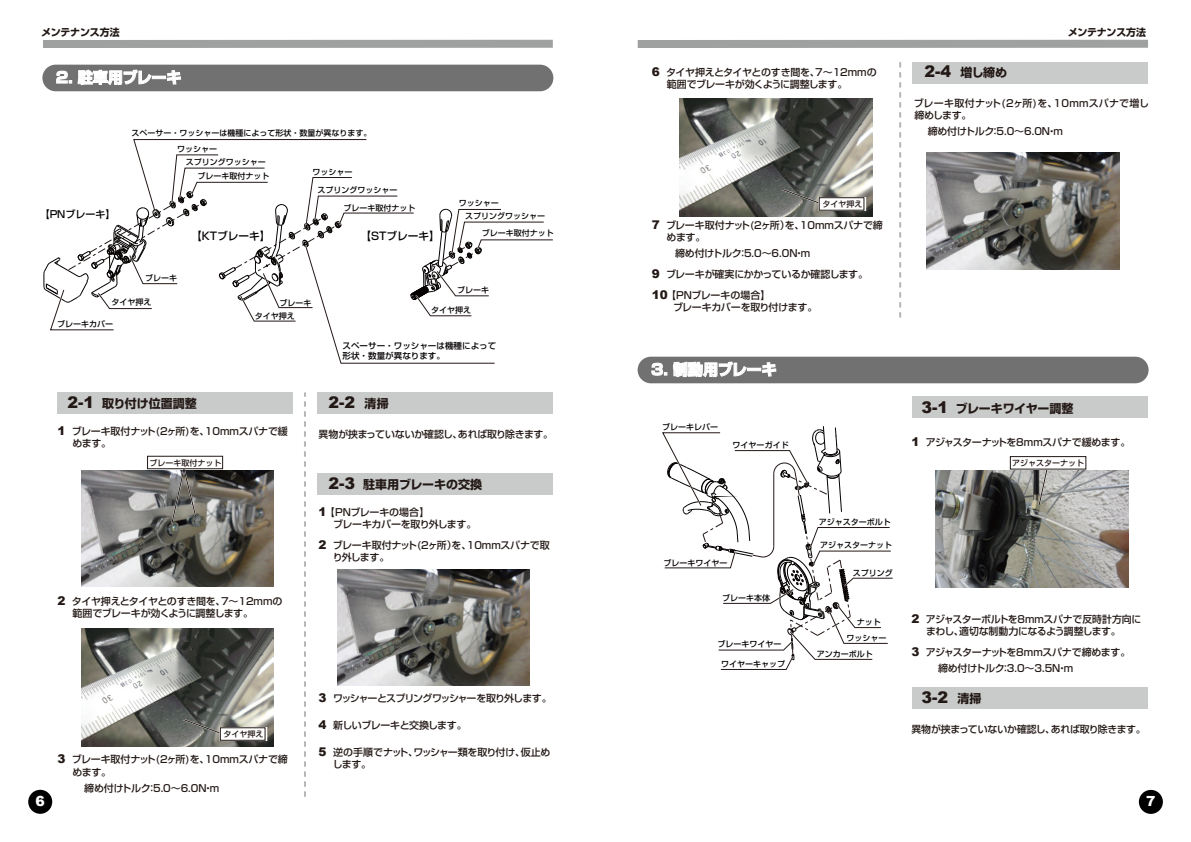
<style>
.page{position:relative;width:1191px;height:842px;background:#fff}
.page>*{position:absolute;margin:0;border:0;box-sizing:border-box;transform-origin:0 0}
.t1{font:900 16px "Arial";color:#221815}
.t2{font:700 15px "Shin Go Pro";letter-spacing:-.01em;color:#fff}
.t3{font:900 14px "Arial";color:#fff}
.t4{font:700 12px "Shin Go Pro";color:#221815}
.t5{font:500 10.7px "Shin Go Pro";color:#040000}
.t6{font:500 10px/12px "Shin Go Pro";letter-spacing:-.03em;color:#221815}
.t7{font:500 10px/12px "Shin Go Pro";letter-spacing:.01em;color:#221815}
.t8{font:500 10px "Shin Go Pro";letter-spacing:-.095em;color:#221815}
.t9{font:700 10px "Shin Go Pro";letter-spacing:-.02em;color:#221815}
.t10{font:500 10px "Shin Go Pro";letter-spacing:-.055em;color:#221815}
.t11{font:500 10px "Shin Go Pro";color:#040000}
.t12{font:500 8.5px/10.3px "Shin Go Pro";color:#040000}
.t13{font:500 8px/12.8px "Shin Go Pro";color:#040000}
.t14{font:500 8px "Shin Go Pro";color:#221815}
.s1{font-family:"Arial";font-weight:900;font-size:12px}
.s2{font-family:"Arial";font-weight:900;font-size:16px}
.s3{font-family:"Shin Go Pro";font-weight:700;font-size:12px}
</style>
<div class="page">
<div style="left:28px;top:790px;width:24px;height:24px;background:#000;border-radius:50%"></div>
<div style="left:1138px;top:790px;width:24px;height:24px;background:#000;border-radius:50%"></div>
<div style="left:43px;top:40px;width:510px;height:8px;background:#9fa0a0"></div>
<div style="left:637px;top:40px;width:511px;height:8px;background:#9fa0a0"></div>
<div style="left:58px;top:393px;width:235px;height:21px;background:#c9caca"></div>
<div style="left:318px;top:393px;width:235px;height:21px;background:#c9caca"></div>
<div style="left:318px;top:474px;width:235px;height:21px;background:#c9caca"></div>
<div style="left:912px;top:397px;width:236px;height:21px;background:#c9caca"></div>
<div style="left:912px;top:687px;width:236px;height:22px;background:#c9caca"></div>
<div style="left:912px;top:62px;width:235px;height:22px;background:#c9caca"></div>
<div style="left:42px;top:65px;width:511px;height:26px;background:#727171;border-radius:13px"></div>
<svg style="left:56px;top:71px;width:16px;height:12px"></svg>
<svg style="left:78px;top:70px;width:73px;height:15px"></svg>
<div style="left:152px;top:76px;width:14px;height:3px;border:1px solid #fff"></div>
<svg style="left:167px;top:70px;width:14px;height:14px"></svg>
<div style="left:637px;top:357px;width:511px;height:26px;background:#727171;border-radius:13px"></div>
<svg style="left:651px;top:363px;width:16px;height:13px"></svg>
<svg style="left:673px;top:362px;width:73px;height:15px"></svg>
<div style="left:747px;top:368px;width:14px;height:3px;border:1px solid #fff"></div>
<svg style="left:762px;top:362px;width:14px;height:14px"></svg>
<svg style="left:304px;top:393px;width:2px;height:403px"></svg>
<svg style="left:899px;top:63px;width:2px;height:254px"></svg>
<img style="left:81px;top:628px;width:192px;height:119px">
<img style="left:680px;top:98px;width:192px;height:119px">
<img style="left:81px;top:470px;width:193px;height:116px">
<img style="left:337px;top:570px;width:193px;height:116px">
<img style="left:926px;top:153px;width:193px;height:116px">
<img style="left:935px;top:471px;width:193px;height:116px">
<svg style="left:181px;top:717px;width:41px;height:18px"></svg>
<div style="left:219px;top:727px;width:48px;height:14px;background:#fff;border:2px solid #fff"></div>
<svg style="left:780px;top:187px;width:40px;height:18px"></svg>
<div style="left:818px;top:197px;width:48px;height:14px;background:#fff;border:2px solid #fff"></div>
<div style="left:819px;top:197px;width:45px;height:13px;border:1px solid #221815"></div>
<svg style="left:1037px;top:470px;width:11px;height:37px"></svg>
<div style="left:1009px;top:456px;width:79px;height:14px;background:#fff;border:2px solid #fff"></div>
<div style="left:1010px;top:456px;width:76px;height:13px;border:1px solid #221815"></div>
<svg style="left:170px;top:469px;width:27px;height:58px;background:#71706c"></svg>
<div style="left:147px;top:455px;width:77px;height:14px;background:#fff;border:2px solid #fff"></div>
<div style="left:147px;top:456px;width:76px;height:13px;border:1px solid #221815"></div>
<svg style="left:44px;top:139px;width:509px;height:225px"></svg>
<svg style="left:662px;top:426px;width:231px;height:244px"></svg>
<p class="t9" style="left:41px;top:24px;width:80px">メンテナンス方法</p>
<p class="t9" style="left:1067px;top:24px;width:80px">メンテナンス方法</p>
<h2 class="t2" style="left:56px;top:66px;width:127px">2. 駐車用ブレーキ</h2>
<p class="t13" style="left:131px;top:125px;width:242px">スペーサー・ワッシャーは機種によって形状・数量が異なります。</p>
<p class="t11" style="left:40px;top:206px;width:77px">【PNブレーキ】</p>
<p class="t13" style="left:186px;top:142px;width:82px;text-indent:-9px">ワッシャー<br>スプリングワッシャー</p>
<p class="t13" style="left:197px;top:169px;width:73px">ブレーキ取付ナット</p>
<p class="t13" style="left:312px;top:165px;width:41px">ワッシャー</p>
<p class="t13" style="left:317px;top:183px;width:81px">スプリングワッシャー</p>
<p class="t13" style="left:344px;top:200px;width:73px">ブレーキ取付ナット</p>
<p class="t13" style="left:145px;top:271px;width:33px">ブレーキ</p>
<p class="t5" style="left:191px;top:227px;width:81px">【KTブレーキ】</p>
<p class="t5" style="left:360px;top:227px;width:81px">【STブレーキ】</p>
<p class="t13" style="left:459px;top:196px;width:41px">ワッシャー</p>
<p class="t13" style="left:465px;top:209px;width:81px">スプリングワッシャー</p>
<p class="t13" style="left:482px;top:226px;width:73px">ブレーキ取付ナット</p>
<p class="t13" style="left:457px;top:283px;width:33px">ブレーキ</p>
<p class="t13" style="left:112px;top:295px;width:41px">タイヤ押え</p>
<p class="t13" style="left:57px;top:316px;width:57px">ブレーキカバー</p>
<p class="t13" style="left:279px;top:295px;width:33px">ブレーキ</p>
<p class="t13" style="left:255px;top:308px;width:42px">タイヤ押え</p>
<p class="t13" style="left:431px;top:303px;width:41px">タイヤ押え</p>
<p class="t12" style="left:342px;top:339px;width:155px">スペーサー・ワッシャーは機種によって形状・数量が異なります。</p>
<p class="t6" style="left:667px;top:65px;width:211px;text-indent:-15px"><span class="s1">6</span> タイヤ押えとタイヤとのすき間を、7～12mmの範囲でブレーキが効くように調整します。</p>
<p class="t14" style="left:822px;top:198px;width:41px">タイヤ押え</p>
<p class="t6" style="left:666px;top:218px;width:218px;text-indent:-15px"><span class="s1">7</span> ブレーキ取付ナット(2ヶ所）を、10mmスパナで締めます。</p>
<p class="t6" style="left:652px;top:241px;width:218px;line-height:21px;text-indent:23px">締め付けトルク：5.0～6.0N・m<br><span class="s1">9</span> ブレーキが確実にかかっているか確認します。<br><span class="s1">10</span> 【PNブレーキの場合】</p>
<p class="t6" style="left:673px;top:300px;width:146px">ブレーキカバーを取り付けます。</p>
<h2 class="t2" style="left:651px;top:358px;width:127px">3. 制動用ブレーキ</h2>
<p class="t4" style="left:924px;top:63px;width:84px"><span class="s2">2-4</span> 増し締め</p>
<p class="t7" style="left:914px;top:96px;width:237px">ブレーキ取付ナット(2ヶ所)を、10mmスパナで増し締めします。</p>
<p class="t6" style="left:927px;top:124px;width:137px">締め付けトルク：5.0～6.0N・m</p>
<p class="t4" style="left:68px;top:394px;width:131px"><span class="s2">2-1</span> 取り付け位置調整</p>
<p class="t6" style="left:72px;top:424px;width:217px;text-indent:-15px"><span class="s1">1</span> ブレーキ取付ナット(2ヶ所)を、10mmスパナで緩めます。</p>
<h1 class="t1" style="left:329px;top:390px;width:62px">2-2 <span class="s3">清掃</span></h1>
<p class="t6" style="left:319px;top:427px;width:236px">異物が挟まっていないか確認し、あれば取り除きます。</p>
<p class="t4" style="left:329px;top:475px;width:155px"><span class="s2">2-3</span> 駐車用ブレーキの交換</p>
<p class="t6" style="left:333px;top:505px;width:145px;text-indent:-15px"><span class="s1">1</span> 【PNブレーキの場合】<br>ブレーキカバーを取り外します。</p>
<p class="t6" style="left:333px;top:538px;width:218px;text-indent:-14px"><span class="s1">2</span> ブレーキ取付ナット(2ヶ所）を、10mmスパナで取り外します。</p>
<p class="t4" style="left:921px;top:399px;width:154px"><span class="s2">3-1</span> ブレーキワイヤー調整</p>
<p class="t6" style="left:911px;top:435px;width:221px"><span class="s1">1</span> アジャスターナットを8mmスパナで緩めます。</p>
<p class="t13" style="left:662px;top:419px;width:57px">ブレーキレバー</p>
<p class="t13" style="left:732px;top:438px;width:57px">ワイヤーガイド</p>
<p class="t14" style="left:149px;top:456px;width:73px">ブレーキ取付ナット</p>
<p class="t14" style="left:1012px;top:457px;width:73px">アジャスターナット</p>
<p class="t13" style="left:819px;top:514px;width:73px">アジャスターボルト</p>
<p class="t13" style="left:820px;top:537px;width:73px">アジャスターナット</p>
<p class="t13" style="left:663px;top:555px;width:65px">ブレーキワイヤー</p>
<p class="t6" style="left:73px;top:594px;width:211px;text-indent:-15px"><span class="s1">2</span> タイヤ押えとタイヤとのすき間を、7～12mmの範囲でブレーキが効くように調整します。</p>
<p class="t14" style="left:223px;top:728px;width:41px">タイヤ押え</p>
<p class="t6" style="left:72px;top:752px;width:217px;text-indent:-15px"><span class="s1">3</span> ブレーキ取付ナット(2ヶ所)を、10mmスパナで締めます。</p>
<p class="t6" style="left:84px;top:780px;width:137px">締め付けトルク：5.0～6.0N・m</p>
<p class="t8" style="left:319px;top:690px;width:235px"><span class="s1">3</span> ワッシャーとスプリングワッシャーを取り外します。</p>
<p class="t10" style="left:319px;top:717px;width:150px"><span class="s1">4</span> 新しいブレーキと交換します。</p>
<p class="t6" style="left:333px;top:745px;width:219px;text-indent:-14px"><span class="s1">5</span> 逆の手順でナット、ワッシャー類を取り付け、仮止めします。</p>
<p class="t13" style="left:722px;top:590px;width:49px">ブレーキ本体</p>
<p class="t13" style="left:717px;top:637px;width:65px">ブレーキワイヤー</p>
<p class="t13" style="left:721px;top:656px;width:65px">ワイヤーキャップ</p>
<p class="t13" style="left:853px;top:565px;width:41px">スプリング</p>
<p class="t13" style="left:857px;top:615px;width:25px">ナット</p>
<p class="t13" style="left:816px;top:647px;width:57px">アンカーボルト</p>
<p class="t13" style="left:846px;top:631px;width:41px">ワッシャー</p>
<p class="t6" style="left:911px;top:612px;width:232px;text-align:center"><span class="s1">2</span> アジャスターボルトを8mmスパナで反時計方向にまわし、適切な制動力になるよう調整します。</p>
<p class="t6" style="left:938px;top:643px;width:194px;line-height:16px;text-indent:-27px"><span class="s1">3</span> アジャスターナットを8mmスパナで締めます。締め付けトルク：3.0～3.5N・m</p>
<h1 class="t1" style="left:921px;top:685px;width:62px">3-2 <span class="s3">清掃</span></h1>
<p class="t6" style="left:911px;top:722px;width:236px">異物が挟まっていないか確認し、あれば取り除きます。</p>
<h3 class="t3" style="left:35px;top:791px;width:11px">6</h3>
<h3 class="t3" style="left:1146px;top:790px;width:11px">7</h3>
</div>
